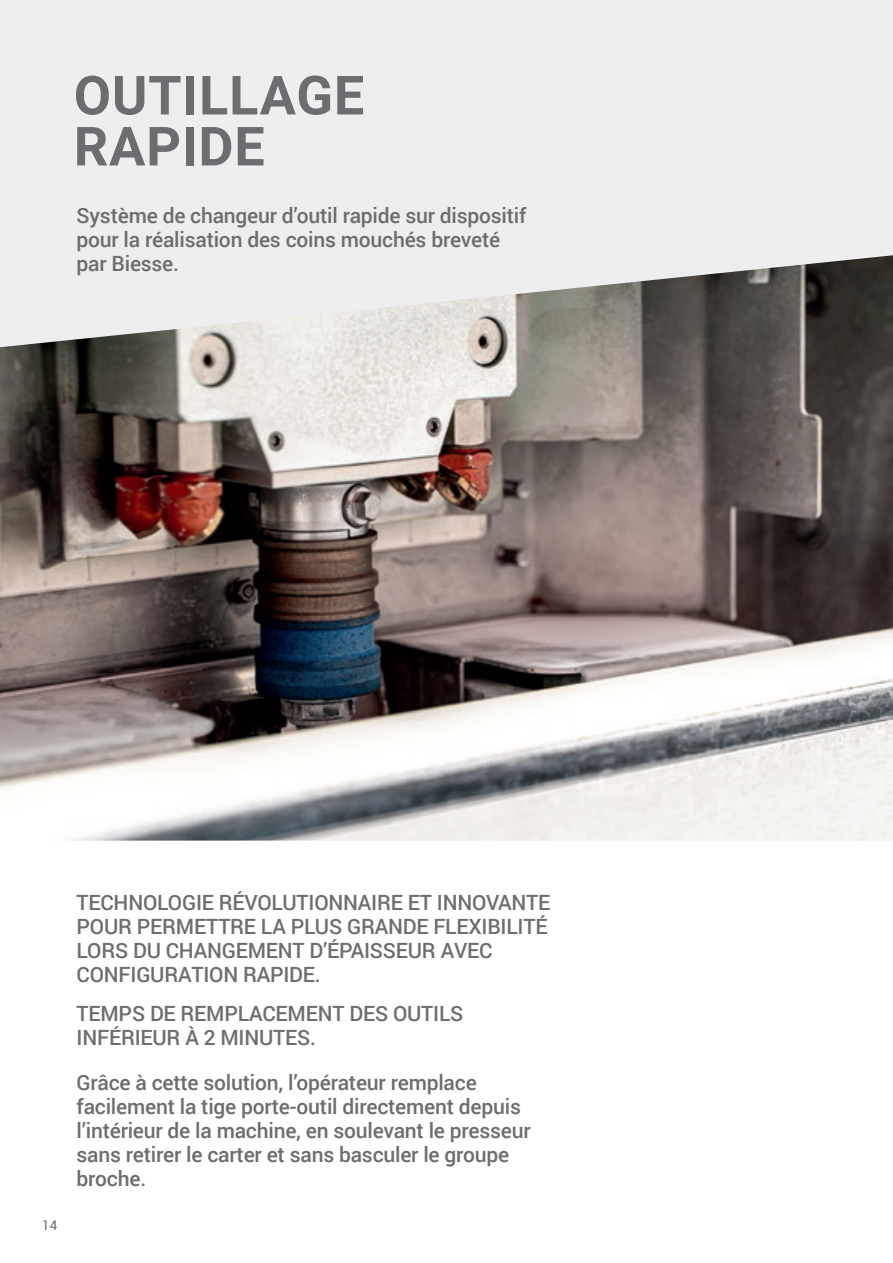
<style>
.page{position:relative;width:893px;height:1263px;background:#fff}
.page>*{position:absolute;margin:0;border:0;box-sizing:border-box;transform-origin:0 0}
.t1{font:700 54px/51px "Roboto";letter-spacing:.015em;color:#6c6d70}
.t2{font:500 21px/24px "Roboto";letter-spacing:-.01em;color:#6c6d70}
.t3{font:13.5px "Roboto";color:#6c6d70}
</style>
<div class="page">
<img style="left:0;top:347px;width:893px;height:494px">
<svg style="left:0;top:0;width:893px;height:347px;background:#dfdede"></svg>
<p class="t1" style="left:74px;top:68px;width:292px">OUTILLAGE<br>RAPIDE</p>
<p class="t2" style="left:77px;top:203px;width:451px">Système de changeur d’outil rapide sur dispositif pour la réalisation des coins mouchés breveté par Biesse.</p>
<p class="t3" style="left:42px;top:1215px;width:17px">14</p>
<p class="t2" style="left:77px;top:890px;width:475px">TECHNOLOGIE RÉVOLUTIONNAIRE ET INNOVANTE POUR PERMETTRE LA PLUS GRANDE FLEXIBILITÉ LORS DU CHANGEMENT D’ÉPAISSEUR AVEC CONFIGURATION RAPIDE.</p>
<p class="t2" style="left:77px;top:1001px;width:388px">TEMPS DE REMPLACEMENT DES OUTILS<br>INFÉRIEUR À 2 MINUTES.</p>
<p class="t2" style="left:77px;top:1070px;width:456px">Grâce à cette solution, l’opérateur remplace facilement la tige porte-outil directement depuis l’intérieur de la machine, en soulevant le presseur sans retirer le carter et sans basculer le groupe broche.</p>
</div>
